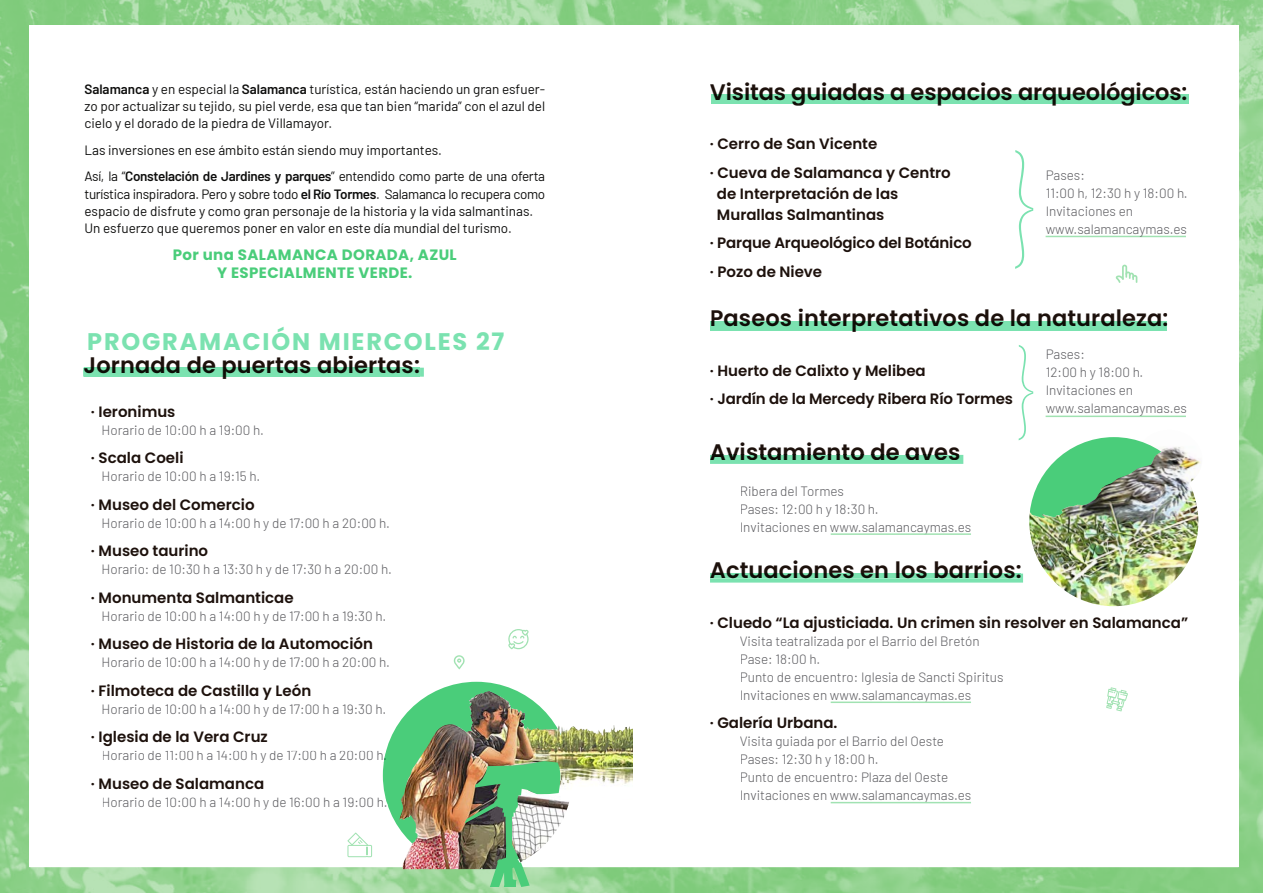
<style>
.page{position:relative;width:1263px;height:893px;background:#fff}
.page>*{position:absolute;margin:0;border:0;box-sizing:border-box;transform-origin:0 0}
.t1{font:700 24px "Poppins";letter-spacing:.075em;color:#7be2b0}
.t2{font:600 22.5px "Poppins";letter-spacing:.005em;color:#0c0d06}
.t3{font:600 15px/28.5px "Poppins";color:#1d110c}
.t4{font:700 15px/18px "Poppins";letter-spacing:.025em;color:#4acd7a;text-align:center}
.t5{font:300 13.5px/18px "Barlow";color:#5b5b5f}
.t6{font:13.5px/17.2px "Barlow";color:#0e0e0d}
.s1{font-weight:600}
</style>
<div class="page">
<img style="left:0;top:0;width:1263px;height:893px">
<div style="left:29px;top:26px;width:1209px;height:841px;background:#fff"></div>
<div style="left:383px;top:682px;width:187px;height:187px;background:#4acd7a;border-radius:50%"></div>
<svg style="left:83px;top:367px;width:341px;height:10px"></svg>
<div style="left:84px;top:368px;width:336px;height:9px;background:#7be2b0"></div>
<svg style="left:710px;top:574px;width:313px;height:9px;background:#8be5ba"></svg>
<hr style="left:710px;top:574px;width:310px;height:4px;background:#7be2b0">
<svg style="left:711px;top:94px;width:477px;height:10px"></svg>
<div style="left:711px;top:95px;width:475px;height:9px;background:#7be2b0"></div>
<svg style="left:1106px;top:687px;width:22px;height:24px"></svg>
<svg style="left:347px;top:832px;width:25px;height:25px"></svg>
<svg style="left:1116px;top:265px;width:21px;height:18px"></svg>
<hr style="left:831px;top:533px;width:140px;height:2px;background:#a1e2b2">
<hr style="left:831px;top:701px;width:140px;height:2px;background:#a1e2b2">
<hr style="left:1045px;top:416px;width:141px;height:1px;background:#a1e2b2">
<hr style="left:1045px;top:236px;width:141px;height:1px;background:#a1e2b2">
<hr style="left:831px;top:802px;width:140px;height:1px;background:#a1e2b2">
<img style="left:399px;top:691px;width:267px;height:178px">
<svg style="left:508px;top:629px;width:21px;height:20px"></svg>
<svg style="left:710px;top:321px;width:457px;height:10px"></svg>
<div style="left:711px;top:322px;width:456px;height:9px;background:#7be2b0"></div>
<img style="left:560px;top:778px;width:12px;height:84px">
<img style="left:464px;top:761px;width:96px;height:126px">
<img style="left:1029px;top:437px;width:169px;height:169px;border-radius:85px">
<img style="left:1161px;top:447px;width:40px;height:42px">
<svg style="left:453px;top:655px;width:12px;height:14px"></svg>
<svg style="left:1015px;top:150px;width:18px;height:119px"></svg>
<svg style="left:1018px;top:345px;width:143px;height:174px"></svg>
<svg style="left:710px;top:455px;width:253px;height:9px"></svg>
<div style="left:710px;top:455px;width:249px;height:5px;background:#7be2b0"></div>
<div style="left:633px;top:578px;width:54px;height:248px;background:#fff"></div>
<p class="t6" style="left:84px;top:79px;width:462px;text-align:justify"><span class="s1">Salamanca</span> y en especial la <span class="s1">Salamanca</span> turística, están haciendo un gran esfuer&shy;zo por actualizar su tejido, su piel verde, esa que tan bien “marida” con el azul del cielo y el dorado de la piedra de Villamayor.</p>
<p class="t6" style="left:84px;top:136px;width:462px;line-height:26.2px">Las inversiones en ese ámbito están siendo muy importantes.<br>Así, la “<span class="s1">Constelación de Jardines y parques</span>” entendido como parte de una oferta</p>
<p class="t6" style="left:84px;top:184px;width:462px">turística inspiradora. Pero y sobre todo <span class="s1">el Río Tormes</span>. Salamanca lo recupera como espacio de disfrute y como gran personaje de la historia y la vida salmantinas.<br>Un esfuerzo que queremos poner en valor en este día mundial del turismo.</p>
<p class="t4" style="left:173px;top:246px;width:285px">Por una SALAMANCA DORADA, AZUL<br>Y ESPECIALMENTE VERDE.</p>
<h1 class="t1" style="left:87px;top:328px;width:419px">PROGRAMACIÓN MIERCOLES 27</h1>
<h2 class="t2" style="left:83px;top:352px;width:338px">Jornada de puertas abiertas:</h2>
<p class="t3" style="left:91px;top:397px;width:86px">· Ieronimus</p>
<p class="t5" style="left:101px;top:420px;width:164px">Horario de 10:00 h a 19:00 h.</p>
<p class="t3" style="left:91px;top:444px;width:94px">· Scala Coeli</p>
<p class="t5" style="left:101px;top:466px;width:160px">Horario de 10:00 h a 19:15 h.</p>
<p class="t3" style="left:91px;top:490px;width:165px">· Museo del Comercio</p>
<p class="t5" style="left:101px;top:513px;width:290px">Horario de 10:00 h a 14:00 h y de 17:00 h a 20:00 h.</p>
<p class="t3" style="left:91px;top:537px;width:119px">· Museo taurino</p>
<p class="t5" style="left:101px;top:559px;width:292px">Horario: de 10:30 h a 13:30 h y de 17:30 h a 20:00 h.</p>
<p class="t3" style="left:91px;top:583px;width:204px">· Monumenta Salmanticae</p>
<p class="t5" style="left:101px;top:606px;width:286px">Horario de 10:00 h a 14:00 h y de 17:00 h a 19:30 h.</p>
<p class="t3" style="left:91px;top:630px;width:283px">· Museo de Historia de la Automoción</p>
<p class="t5" style="left:101px;top:652px;width:290px">Horario de 10:00 h a 14:00 h y de 17:00 h a 20:00 h.</p>
<p class="t3" style="left:91px;top:676px;width:222px">· Filmoteca de Castilla y León</p>
<p class="t5" style="left:101px;top:699px;width:286px">Horario de 10:00 h a 14:00 h y de 17:00 h a 19:30 h.</p>
<p class="t3" style="left:91px;top:723px;width:178px">· Iglesia de la Vera Cruz</p>
<p class="t5" style="left:101px;top:745px;width:287px">Horario de 11:00 h a 14:00 h y de 17:00 h a 20:00 h.</p>
<p class="t3" style="left:91px;top:769px;width:175px">· Museo de Salamanca</p>
<p class="t5" style="left:101px;top:792px;width:287px">Horario de 10:00 h a 14:00 h y de 16:00 h a 19:00 h.</p>
<h2 class="t2" style="left:710px;top:79px;width:479px">Visitas guiadas a espacios arqueológicos:</h2>
<p class="t3" style="left:710px;top:130px;width:243px">· Cerro de San Vicente<br>· Cueva de Salamanca y Centro</p>
<p class="t3" style="left:717px;top:183px;width:183px;line-height:21px">de Interpretación de las<br>Murallas Salmantinas</p>
<p class="t3" style="left:710px;top:229px;width:263px">· Parque Arqueológico del Botánico · Pozo de Nieve</p>
<p class="t5" style="left:1046px;top:165px;width:144px">Pases:<br>11:00 h, 12:30 h y 18:00 h.<br>Invitaciones en www.salamancaymas.es</p>
<h2 class="t2" style="left:710px;top:305px;width:460px">Paseos interpretativos de la naturaleza:</h2>
<p class="t3" style="left:710px;top:356px;width:305px">· Huerto de Calixto y Melibea<br>· Jardín de la Mercedy Ribera Río Tormes</p>
<h2 class="t2" style="left:710px;top:439px;width:252px">Avistamiento de aves</h2>
<p class="t5" style="left:740px;top:481px;width:233px">Ribera del Tormes<br>Pases: 12:00 h y 18:30 h.<br>Invitaciones en www.salamancaymas.es</p>
<h2 class="t2" style="left:710px;top:557px;width:313px">Actuaciones en los barrios:</h2>
<p class="t5" style="left:1046px;top:344px;width:143px">Pases:<br>12:00 h y 18:00 h.<br>Invitaciones en www.salamancaymas.es</p>
<p class="t3" style="left:710px;top:608px;width:480px">· Cluedo “La ajusticiada. Un crimen sin resolver en Salamanca”</p>
<p class="t5" style="left:740px;top:631px;width:265px">Visita teatralizada por el Barrio del Bretón Pase: 18:00 h.<br>Punto de encuentro: Iglesia de Sancti Spiritus Invitaciones en www.salamancaymas.es</p>
<p class="t3" style="left:710px;top:709px;width:129px">· Galería Urbana.</p>
<p class="t5" style="left:740px;top:731px;width:233px">Visita guiada por el Barrio del Oeste Pases: 12:30 h y 18:00 h.<br>Punto de encuentro: Plaza del Oeste Invitaciones en www.salamancaymas.es</p>
</div>
